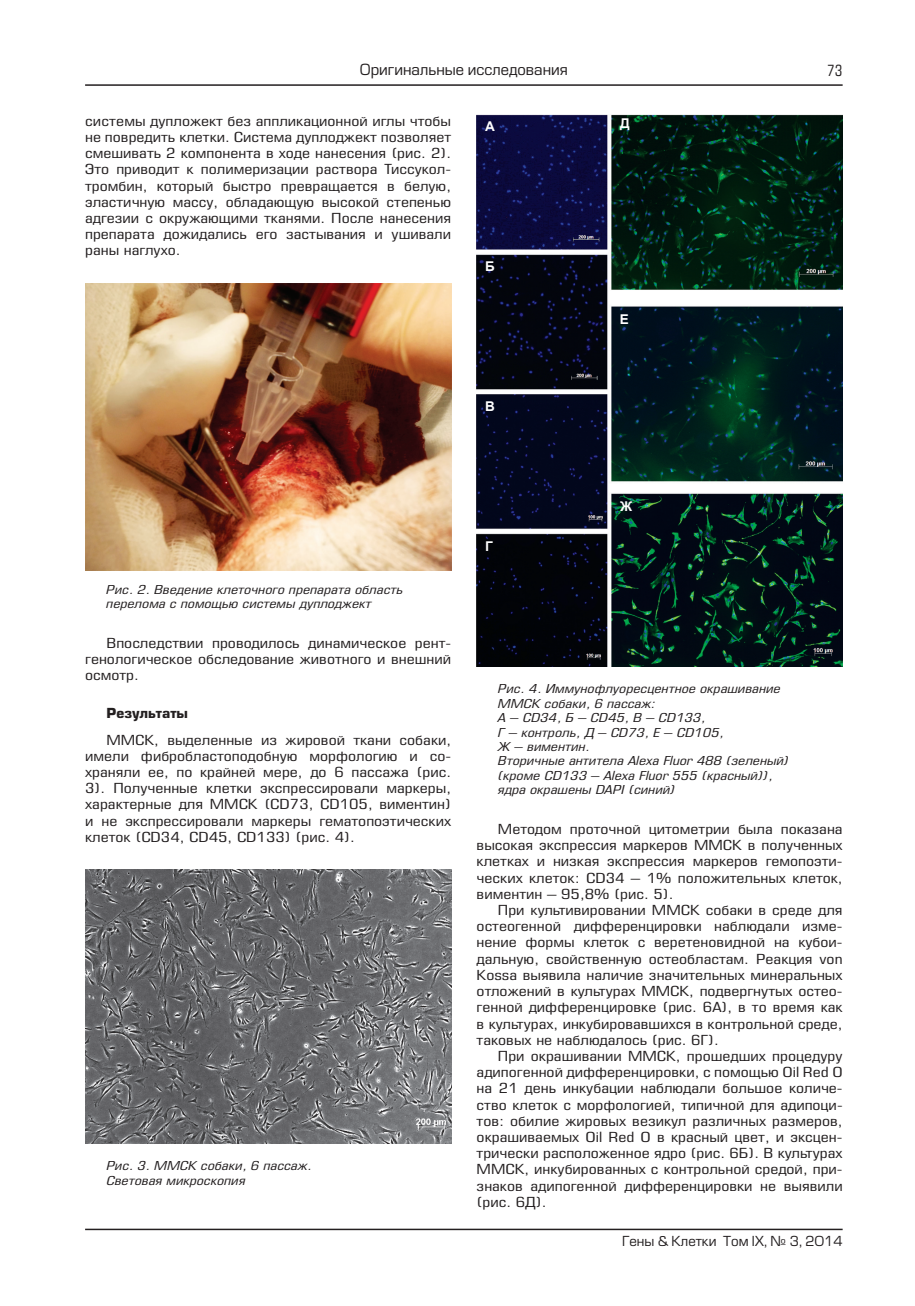
<style>
.page{position:relative;width:915px;height:1306px;background:#fff}
.page>*{position:absolute;margin:0;border:0;box-sizing:border-box;transform-origin:0 0}
.t1{font:15px "Europe C";color:#231f20}
.t2{font:15px "Europe Condensed C";color:#231f20}
.t3{font:13.5px/16.2px "Europe Condensed C";color:#231f20;text-align:justify;scale:1.35 1}
.t4{font:13.5px "Europe C";color:#231f20}
.t5{font:700 13.5px "Europe C";color:#231f20}
.t6{font:700 13.5px "Arial";color:#fff}
.t7{font:italic 12px/14.4px "Europe Condensed C";color:#231f20;scale:1.35 1}
</style>
<div class="page">
<hr style="left:85px;top:84px;width:757px;height:2px;background:#231f20">
<hr style="left:85px;top:1228px;width:757px;height:2px;background:#231f20">
<img style="left:85px;top:283px;width:366px;height:287px">
<img style="left:85px;top:869px;width:366px;height:274px">
<img style="left:476px;top:115px;width:366px;height:551px">
<p class="t1" style="left:360px;top:61px;width:209px">Оригинальные исследования</p>
<p class="t2" style="left:826px;top:61px;width:17px">73</p>
<p class="t3" style="left:85px;top:112px;width:272px">системы дупложект без аппликационной иглы чтобы не повредить клетки. Система дуплоджект позволяет смешивать 2 компонента в ходе нанесения (рис. 2).<br>Это приводит к полимеризации раствора Тиссукол&shy;тромбин, который быстро превращается в белую, эластичную массу, обладающую высокой степенью адгезии с окружающими тканями. После нанесения препарата дожидались его застывания и ушивали раны наглухо.</p>
<p class="t6" style="left:485px;top:117px;width:11px">А</p>
<p class="t6" style="left:620px;top:115px;width:11px">Д</p>
<p class="t6" style="left:485px;top:258px;width:11px">Б</p>
<p class="t6" style="left:485px;top:397px;width:11px">В</p>
<p class="t6" style="left:619px;top:310px;width:11px">Е</p>
<p class="t7" style="left:106px;top:582px;width:221px">Рис. 2. Введение клеточного препарата область перелома с помощью системы дуплоджект</p>
<p class="t3" style="left:85px;top:634px;width:272px;text-indent:21px">Впоследствии проводилось динамическое рент&shy;генологическое обследование животного и внешний осмотр.</p>
<p class="t5" style="left:106px;top:704px;width:83px">Результаты</p>
<p class="t3" style="left:85px;top:731px;width:272px;text-indent:21px">ММСК, выделенные из жировой ткани собаки, имели фибробластоподобную морфологию и со&shy;храняли ее, по крайней мере, до 6 пассажа (рис.<br>3). Полученные клетки экспрессировали маркеры, характерные для ММСК (CD73, CD105, виментин) и не экспрессировали маркеры гематопоэтических клеток (CD34, CD45, CD133) (рис. 4).</p>
<p class="t7" style="left:106px;top:1158px;width:153px">Рис. 3. ММСК собаки, 6 пассаж. световая микроскопия</p>
<p class="t6" style="left:485px;top:537px;width:9px">Г</p>
<p class="t6" style="left:620px;top:497px;width:14px">Ж</p>
<p class="t7" style="left:497px;top:681px;width:217px">Рис. 4. Иммунофлуоресцентное окрашивание<br>ММСК собаки, 6 пассаж:<br>А – CD34, Б – CD45, В – CD133,<br>Г – контроль, Д – CD73, Е – CD105,<br>Ж – виментин.<br>Вторичные антитела Alexa Fluor 488 (зеленый) (кроме CD133 – Alexa Fluor 555 (красный)), ядра окрашены DAPI (синий)</p>
<p class="t3" style="left:476px;top:820px;width:272px;text-indent:21px">Методом проточной цитометрии была показана высокая экспрессия маркеров ММСК в полученных клетках и низкая экспрессия маркеров гемопоэти&shy;ческих клеток: CD34 – 1% положительных клеток, виментин – 95,8% (рис. 5).</p>
<p class="t3" style="left:476px;top:901px;width:272px;text-indent:21px">При культивировании ММСК собаки в среде для остеогенной дифференцировки наблюдали изме&shy;нение формы клеток с веретеновидной на кубои&shy;дальную, свойственную остеобластам. Реакция von Kossa выявила наличие значительных минеральных отложений в культурах ММСК, подвергнутых остео&shy;генной дифференцировке (рис. 6А), в то время как в культурах, инкубировавшихся в контрольной среде, таковых не наблюдалось (рис. 6Г).</p>
<p class="t3" style="left:476px;top:1047px;width:272px;text-indent:21px">При окрашивании ММСК, прошедших процедуру адипогенной дифференцировки, с помощью Oil Red O на 21 день инкубации наблюдали большое количе&shy;ство клеток с морфологией, типичной для адипоци&shy;тов: обилие жировых везикул различных размеров, окрашиваемых Oil Red O в красный цвет, и эксцен&shy;трически расположенное ядро (рис. 6Б). В культурах ММСК, инкубированных с контрольной средой, при&shy;знаков адипогенной дифференцировки не выявили (рис. 6Д).</p>
<p class="t4" style="left:622px;top:1233px;width:222px">гены &amp; клетки Том IX, № 3, 2014</p>
</div>
